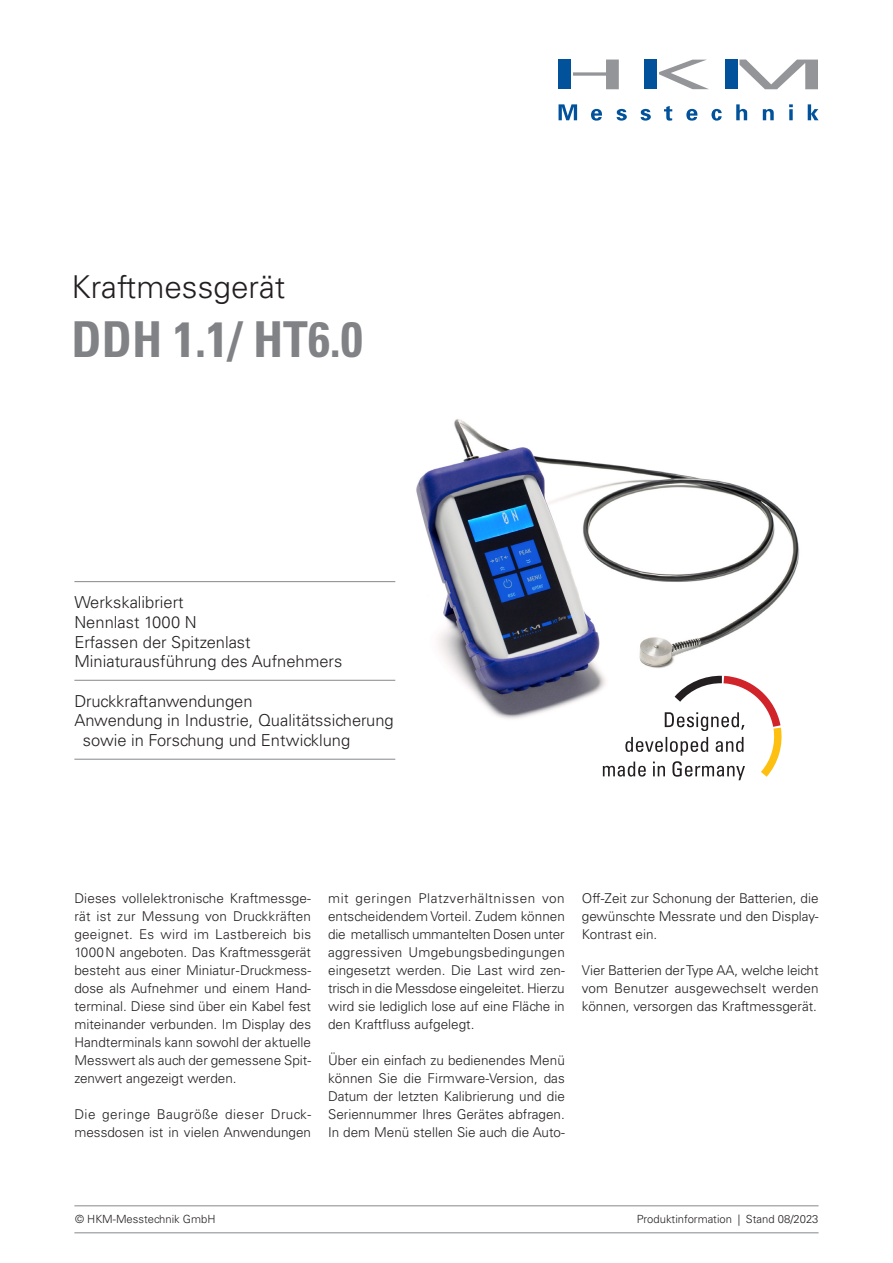
<style>
.page{position:relative;width:893px;height:1263px;background:#fff}
.page>*{position:absolute;margin:0;border:0;box-sizing:border-box;transform-origin:0 0}
.t1{font:700 condensed 49.5px "Univers LT Std";color:#808285}
.t2{font:300 31.5px "Univers LT Std";color:#231f20}
.t3{font:300 16.5px/19.8px "Univers LT Std";color:#231f20}
.t4{font:300 13.5px/18px "Univers LT Std";color:#231f20;text-align:justify}
.t5{font:300 11.25px "Univers LT Std";color:#231f20}
</style>
<div class="page">
<svg style="left:559px;top:104px;width:18px;height:16px"></svg>
<svg style="left:591px;top:109px;width:11px;height:12px"></svg>
<svg style="left:617px;top:109px;width:10px;height:12px"></svg>
<svg style="left:641px;top:109px;width:10px;height:12px"></svg>
<svg style="left:664px;top:106px;width:8px;height:15px"></svg>
<svg style="left:686px;top:109px;width:11px;height:12px"></svg>
<svg style="left:711px;top:109px;width:11px;height:12px"></svg>
<svg style="left:736px;top:104px;width:11px;height:16px"></svg>
<svg style="left:763px;top:109px;width:11px;height:11px"></svg>
<svg style="left:789px;top:109px;width:4px;height:11px"></svg>
<svg style="left:789px;top:104px;width:4px;height:3px"></svg>
<svg style="left:808px;top:104px;width:11px;height:16px"></svg>
<div style="left:558px;top:60px;width:13px;height:29px;background:#01529b"></div>
<div style="left:644px;top:60px;width:13px;height:29px;background:#01529b"></div>
<div style="left:725px;top:60px;width:13px;height:29px;background:#01529b"></div>
<svg style="left:573px;top:60px;width:46px;height:29px"></svg>
<svg style="left:659px;top:60px;width:49px;height:29px"></svg>
<svg style="left:739px;top:60px;width:79px;height:29px"></svg>
<img style="left:379px;top:419px;width:421px;height:300px">
<hr style="left:74px;top:1205px;width:745px;height:1px;background:#939598">
<hr style="left:74px;top:1232px;width:745px;height:1px;background:#939598">
<hr style="left:74px;top:581px;width:321px;height:1px;background:#939598">
<hr style="left:74px;top:680px;width:321px;height:1px;background:#939598">
<hr style="left:74px;top:759px;width:321px;height:1px;background:#939598">
<svg style="left:603px;top:675px;width:181px;height:105px"></svg>
<h2 class="t2" style="left:72px;top:268px;width:215px">Kraftmessgerät</h2>
<h1 class="t1" style="left:72px;top:309px;width:293px">DDH 1.1/ HT6.0</h1>
<p class="t3" style="left:74px;top:592px;width:269px">Werkskalibriert<br>Nennlast 1000 N<br>Erfassen der Spitzenlast<br>Miniaturausführung des Aufnehmers</p>
<p class="t3" style="left:74px;top:691px;width:180px">Druckkraftanwendungen</p>
<p class="t3" style="left:74px;top:711px;width:321px">Anwendung in Industrie, Qualitätssicherung</p>
<p class="t3" style="left:83px;top:730px;width:269px">sowie in Forschung und Entwicklung</p>
<p class="t4" style="left:74px;top:889px;width:238px">Dieses vollelektronische Kraftmessge&shy;rät ist zur Messung von Druckkräften geeignet. Es wird im Lastbereich bis 1000N angeboten. Das Kraftmessgerät besteht aus einer Miniatur-Druckmess&shy;dose als Aufnehmer und einem Hand&shy;terminal. Diese sind über ein Kabel fest miteinander verbunden. Im Display des Handterminals kann sowohl der aktuelle Messwert als auch der gemessene Spit&shy;zenwert angezeigt werden.</p>
<p class="t4" style="left:74px;top:1105px;width:238px">Die geringe Baugröße dieser Druck&shy;messdosen ist in vielen Anwendungen</p>
<p class="t4" style="left:328px;top:889px;width:238px">mit geringen Platzverhältnissen von entscheidendem Vorteil. Zudem können die metallisch ummantelten Dosen unter aggressiven Umgebungsbedingungen eingesetzt werden. Die Last wird zen&shy;trisch in die Messdose eingeleitet. Hierzu wird sie lediglich lose auf eine Fläche in den Kraftfluss aufgelegt.</p>
<p class="t4" style="left:328px;top:1051px;width:238px">Über ein einfach zu bedienendes Menü können Sie die Firmware-Version, das Datum der letzten Kalibrierung und die Seriennummer Ihres Gerätes abfragen.<br>In dem Menü stellen Sie auch die Auto-</p>
<p class="t4" style="left:582px;top:889px;width:238px">Off-Zeit zur Schonung der Batterien, die gewünschte Messrate und den Display-Kontrast ein.</p>
<p class="t4" style="left:582px;top:961px;width:238px">Vier Batterien der Type AA, welche leicht vom Benutzer ausgewechselt werden können, versorgen das Kraftmessgerät.</p>
<p class="t5" style="left:75px;top:1212px;width:142px">© HKM-Messtechnik GmbH</p>
<p class="t5" style="left:637px;top:1212px;width:183px">Produktinformation | Stand 08/2023</p>
</div>
